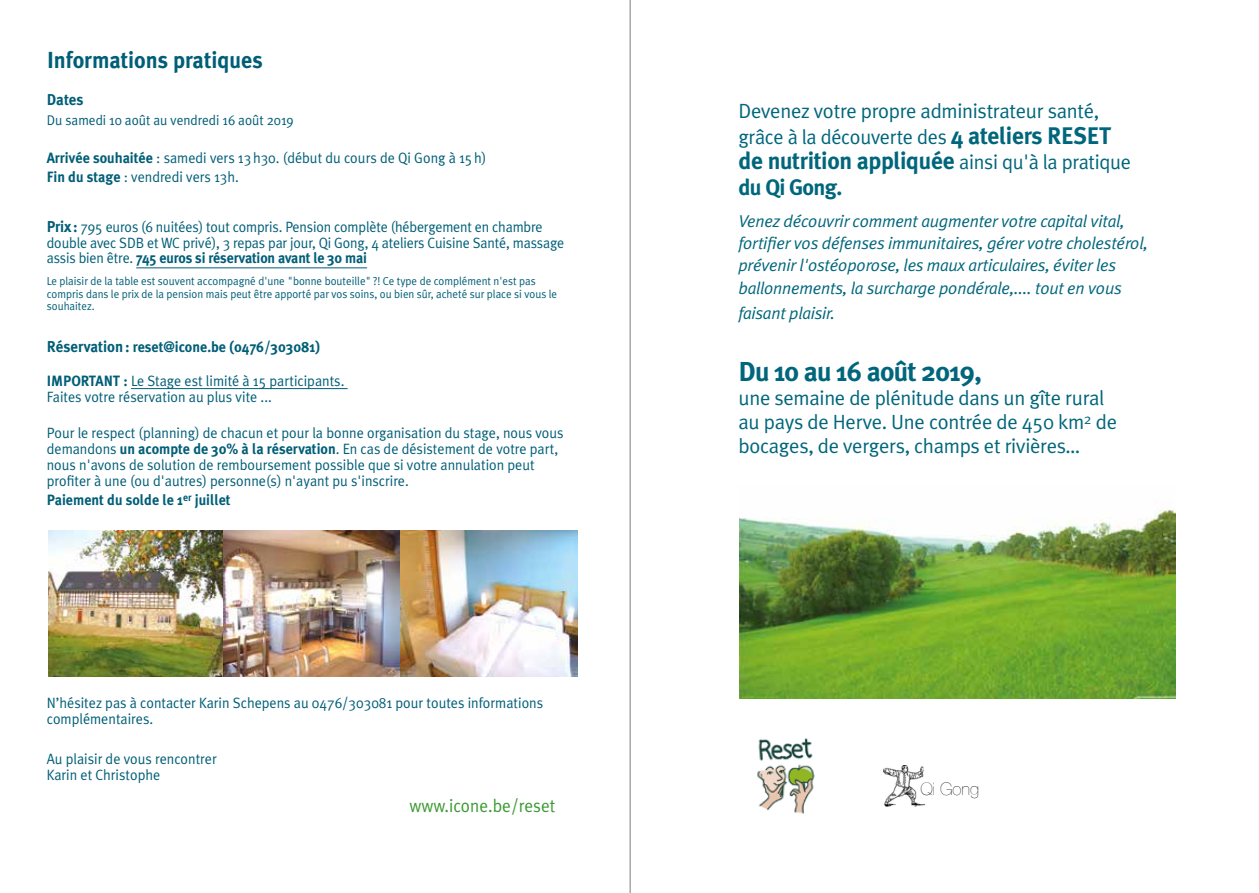
<style>
.page{position:relative;width:1259px;height:893px;background:#fff}
.page>*{position:absolute;margin:0;border:0;box-sizing:border-box;transform-origin:0 0}
.t1{font:700 27.45px "Meta Plus";letter-spacing:-.03em;color:#00667c}
.t2{font:700 24px "Meta Plus";letter-spacing:-.015em;color:#00667c}
.t3{font:700 23.25px "Meta Plus";color:#005e77;scale:.95 1}
.t4{font:700 22.5px "Meta Plus";letter-spacing:-.03em;color:#00667c}
.t5{font:20.55px/24px "Meta Plus Normal";letter-spacing:-.015em;color:#00667c}
.t6{font:18.3px "Meta Plus Normal";color:#3b9a32;scale:.95 1}
.t7{font:200 17.25px "Helvetica Neue";color:#000}
.t8{font:italic 17.1px/22.2px "Meta Plus Normal";letter-spacing:-.015em;color:#00667c}
.t9{font:700 15.75px "Meta Plus";color:#005e77;scale:.95 1}
.t10{font:14.85px/15.8px "Meta Plus Normal";color:#005e77;scale:.95 1}
.t11{font:14.85px/15.8px "Meta Plus Normal";color:#005e77;scale:.94 1}
.t12{font:700 14.85px "Meta Plus";color:#005e77;scale:.95 1}
.t13{font:700 14.85px "Meta Plus";color:#005e77;scale:.94 1}
.t14{font:14.1px "Meta Plus Normal";color:#005e77;scale:.95 1}
.t15{font:11.55px/12.5px "Meta Plus Normal";color:#005e77;scale:.95 1}
.s1{font-family:"Meta Plus";font-weight:700}
.s2{font-family:"Meta Plus";font-weight:700;font-size:15.75px}
.s3{font-family:"Meta Plus Normal";font-weight:400}
.s4{font-size:15.75px}
.s5{font-family:"Meta Plus";font-weight:700;font-size:24px}
.s6{font-family:"Meta Plus Normal";font-weight:400;font-size:20.55px}
</style>
<div class="page">
<img style="left:883px;top:765px;width:42px;height:42px">
<img style="left:739px;top:509px;width:436px;height:189px">
<img style="left:757px;top:738px;width:58px;height:76px">
<hr style="left:136px;top:267px;width:231px;height:1px;background:#005e77">
<hr style="left:131px;top:388px;width:217px;height:1px;background:#005e77">
<img style="left:48px;top:530px;width:175px;height:147px">
<img style="left:223px;top:530px;width:354px;height:147px">
<hr style="left:629px;top:0;width:2px;height:893px;background:#a8a8a7">
<h3 class="t3" style="left:47px;top:46px;width:229px">Informations pratiques</h3>
<p class="t9" style="left:47px;top:90px;width:40px">Dates</p>
<p class="t14" style="left:47px;top:112px;width:261px">Du samedi 10 août au vendredi 16 août 2019</p>
<p class="t10" style="left:47px;top:148px;width:464px;line-height:18.8px"><span class="s1">Arrivée souhaitée</span> : samedi vers 13h30. (début du cours de Qi Gong à 15h)<br><span class="s1">Fin du stage</span> : vendredi vers 13h.</p>
<p class="t11" style="left:47px;top:219px;width:552px"><span class="s2">Prix:</span> 795 euros (6 nuitées) tout compris. Pension complète (hébergement en chambre double avec SDB et WC privé), 3 repas par jour, Qi Gong, 4 ateliers Cuisine Santé, massage</p>
<p class="t13" style="left:47px;top:250px;width:342px"><span class="s3">assis bien être.</span> 745 euros si réservation avant le 30 mai</p>
<p class="t15" style="left:47px;top:275px;width:539px">Le plaisir de la table est souvent accompagné d'une "bonne bouteille"?! Ce type de complément n'est pas compris dans le prix de la pension mais peut être apporté par vos soins, ou bien sûr, acheté sur place si vous le souhaitez.</p>
<p class="t12" style="left:47px;top:338px;width:289px"><span class="s4">Réservation:</span> reset@icone.be (0476/303081)</p>
<p class="t10" style="left:47px;top:373px;width:315px"><span class="s1">IMPORTANT :</span> Le Stage est limité à 15 participants.<br>Faites votre réservation au plus vite ...</p>
<p class="t10" style="left:47px;top:425px;width:545px">Pour le respect (planning) de chacun et pour la bonne organisation du stage, nous vous demandons <span class="s1">un acompte de 30% à la réservation</span>. En cas de désistement de votre part, nous n'avons de solution de remboursement possible que si votre annulation peut profiter à une (ou d'autres) personne(s) n'ayant pu s'inscrire.</p>
<p class="t12" style="left:47px;top:491px;width:195px">Paiement du solde le 1<sup>er</sup> juillet</p>
<p class="t10" style="left:47px;top:694px;width:524px">N’hésitez pas à contacter Karin Schepens au 0476/303081 pour toutes informations complémentaires.</p>
<p class="t10" style="left:47px;top:751px;width:180px">Au plaisir de vous rencontrer<br>Karin et Christophe</p>
<p class="t6" style="left:409px;top:795px;width:155px">www.icone.be/reset</p>
<h3 class="t5" style="left:738px;top:98px;width:374px;line-height:25.5px">Devenez votre propre administrateur santé, grâce à la découverte des <span class="s5">4 ateliers RESET</span></h3>
<h2 class="t2" style="left:738px;top:147px;width:394px">de nutrition appliquée <span class="s6">ainsi qu'à la pratique</span></h2>
<h3 class="t4" style="left:738px;top:174px;width:105px">du Qi Gong.</h3>
<p class="t8" style="left:738px;top:210px;width:411px">Venez découvrir comment augmenter votre capital vital, fortifier vos défenses immunitaires, gérer votre cholestérol, prévenir l'ostéoporose, les maux articulaires, éviter les ballonnements, la surcharge pondérale,.... tout en vous</p>
<p class="t8" style="left:738px;top:302px;width:98px">faisant plaisir.</p>
<h1 class="t1" style="left:738px;top:355px;width:245px">Du 10 au 16 août 2019,</h1>
<h3 class="t5" style="left:738px;top:385px;width:380px">une semaine de plénitude dans un gîte rural au pays de Herve. Une contrée de 450 km<sup>2</sup> de bocages, de vergers, champs et rivières…</h3>
<p class="t7" style="left:920px;top:775px;width:60px">Qi Gong</p>
</div>
